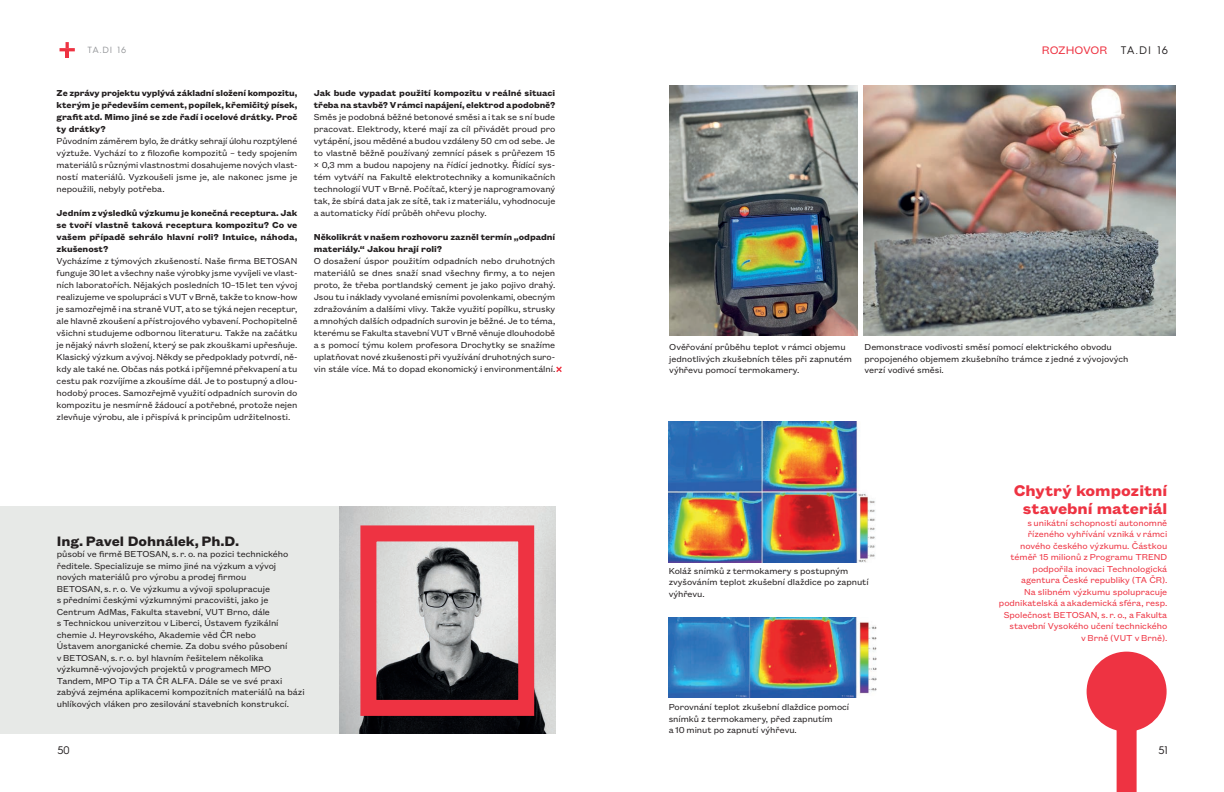
<style>
.page{position:relative;width:1224px;height:792px;background:#fff}
.page>*{position:absolute;margin:0;border:0;box-sizing:border-box;transform-origin:0 0}
.t1{font:700 17px/18px "Founders Grotesk Text";letter-spacing:-.005em;color:#ee3342;text-align:center}
.t2{font:700 15px "Founders Grotesk Text";letter-spacing:-.005em;color:#231f20}
.t3{font:12px "Founders Grotesk Text";letter-spacing:-.015em;color:#ee3342}
.t4{font:11px "Hurme Geometric Sans 4";letter-spacing:.015em;color:#231f20}
.t5{font:9.5px/12px "Founders Grotesk Text";letter-spacing:-.005em;color:#231f20}
.t6{font:700 9.5px/12px "Founders Grotesk Text";letter-spacing:-.005em;color:#231f20;text-align:justify}
.t7{font:9.5px/11.5px "Founders Grotesk Text";letter-spacing:-.005em;color:#ee3342;text-align:right}
.t8{font:9px "Hurme Geometric Sans 4";color:#939598}
</style>
<div class="page">
<img style="left:864px;top:85px;width:312px;height:250px">
<img style="left:669px;top:618px;width:208px;height:79px">
<img style="left:669px;top:421px;width:206px;height:142px">
<div style="left:0;top:506px;width:339px;height:227px;background:#e7e9e7"></div>
<img style="left:669px;top:85px;width:189px;height:250px">
<svg style="left:556px;top:367px;width:6px;height:5px"></svg>
<div style="left:1117px;top:692px;width:20px;height:100px;background:#ee3342"></div>
<div style="left:1087px;top:652px;width:80px;height:80px;background:#ee3342;border-radius:50%"></div>
<img style="left:339px;top:506px;width:216px;height:227px">
<div style="left:360px;top:525px;width:174px;height:191px;border:16px solid #ee3342"></div>
<svg style="left:60px;top:42px;width:15px;height:15px"></svg>
<p class="t8" style="left:88px;top:44px;width:40px">TA.DI 16</p>
<p class="t3" style="left:1042px;top:42px;width:67px">ROZHOVOR</p>
<p class="t4" style="left:1121px;top:42px;width:49px">TA.DI 16</p>
<p class="t6" style="left:57px;top:86px;width:242px">Ze zprávy projektu vyplývá základní složení kompozitu, kterým je především cement, popílek, křemičitý písek, grafit atd. Mimo jiné se zde řadí i ocelové drátky. Proč ty drátky?</p>
<p class="t5" style="left:57px;top:134px;width:242px;text-align:justify">Původním záměrem bylo, že drátky sehrají úlohu rozptýlené výztuže. Vychází to z filozofie kompozitů – tedy spojením materiálů s různými vlastnostmi dosahujeme nových vlast‑ ností materiálů. Vyzkoušeli jsme je, ale nakonec jsme je nepoužili, nebyly potřeba.</p>
<p class="t6" style="left:57px;top:206px;width:242px">Jedním z výsledků výzkumu je konečná receptura. Jak se tvoří vlastně taková receptura kompozitu? Co ve vašem případě sehrálo hlavní roli? Intuice, náhoda, zkušenost?</p>
<p class="t5" style="left:57px;top:254px;width:242px;text-align:justify">Vycházíme z týmových zkušeností. Naše firma BETOSAN funguje 30 let a všechny naše výrobky jsme vyvíjeli ve vlast‑ ních laboratořích. Nějakých posledních 10–15 let ten vývoj realizujeme ve spolupráci s VUT v Brně, takže to know‑how je samozřejmě i na straně VUT, a to se týká nejen receptur, ale hlavně zkoušení a přístrojového vybavení. Pochopitelně všichni studujeme odbornou literaturu. Takže na začátku je nějaký návrh složení, který se pak zkouškami upřesňuje.<br>Klasický výzkum a vývoj. Někdy se předpoklady potvrdí, ně‑ kdy ale také ne. Občas nás potká i příjemné překvapení a tu cestu pak rozvíjíme a zkoušíme dál. Je to postupný a dlou‑ hodobý proces. Samozřejmě využití odpadních surovin do kompozitu je nesmírně žádoucí a potřebné, protože nejen zlevňuje výrobu, ale i přispívá k principům udržitelnosti.</p>
<p class="t6" style="left:314px;top:86px;width:243px">Jak bude vypadat použití kompozitu v reálné situaci třeba na stavbě? V rámci napájení, elektrod a podobně?</p>
<p class="t5" style="left:314px;top:110px;width:243px;text-align:justify">Směs je podobná běžné betonové směsi a i tak se s ní bude pracovat. Elektrody, které mají za cíl přivádět proud pro vytápění, jsou měděné a budou vzdáleny 50 cm od sebe. Je to vlastně běžně používaný zemnící pásek s průřezem 15 × 0,3 mm a budou napojeny na řídící jednotky. Řídící sys‑ tém vytváří na Fakultě elektrotechniky a komunikačních technologií VUT v Brně. Počítač, který je naprogramovaný tak, že sbírá data jak ze sítě, tak i z materiálu, vyhodnocuje a automaticky řídí průběh ohřevu plochy.</p>
<p class="t6" style="left:314px;top:230px;width:243px">Několikrát v našem rozhovoru zazněl termín „odpadní materiály.“ Jakou hrají roli?</p>
<p class="t5" style="left:314px;top:254px;width:243px;text-align:justify">O dosažení úspor použitím odpadních nebo druhotných materiálů se dnes snaží snad všechny firmy, a to nejen proto, že třeba portlandský cement je jako pojivo drahý.<br>Jsou tu i náklady vyvolané emisními povolenkami, obecným zdražováním a dalšími vlivy. Takže využití popílku, strusky a mnohých dalších odpadních surovin je běžné. Je to téma, kterému se Fakulta stavební VUT v Brně věnuje dlouhodobě a s pomocí týmu kolem profesora Drochytky se snažíme uplatňovat nové zkušenosti při využívání druhotných suro‑ vin stále více. Má to dopad ekonomický i environmentální.</p>
<h2 class="t2" style="left:57px;top:531px;width:184px">Ing. Pavel Dohnálek, Ph.D.</h2>
<p class="t5" style="left:57px;top:548px;width:249px;line-height:11.5px">působí ve firmě BETOSAN, s. r. o. na pozici technického ředitele. Specializuje se mimo jiné na výzkum a vývoj nových materiálů pro výrobu a prodej firmou<br>BETOSAN, s. r. o. Ve výzkumu a vývoji spolupracuje<br>s předními českými výzkumnými pracovišti, jako je Centrum AdMas, Fakulta stavební, VUT Brno, dále<br>s Technickou univerzitou v Liberci, Ústavem fyzikální chemie J. Heyrovského, Akademie věd ČR nebo<br>Ústavem anorganické chemie. Za dobu svého působení<br>v BETOSAN, s. r. o. byl hlavním řešitelem několika výzkumně‑vývojových projektů v programech MPO Tandem, MPO Tip a TA ČR ALFA. Dále se ve své praxi zabývá zejména aplikacemi kompozitních materiálů na bázi uhlíkových vláken pro zesilování stavebních konstrukcí.</p>
<p class="t5" style="left:669px;top:341px;width:184px;line-height:11.5px">Ověřování průběhu teplot v rámci objemu jednotlivých zkušebních těles při zapnutém výhřevu pomocí termokamery.</p>
<p class="t5" style="left:865px;top:341px;width:265px;line-height:11.5px">Demonstrace vodivosti směsí pomocí elektrického obvodu propojeného objemem zkušebního trámce z jedné z vývojových verzí vodivé směsi.</p>
<p class="t5" style="left:669px;top:564px;width:202px;line-height:11.5px">Koláž snímků z termokamery s postupným zvyšováním teplot zkušební dlaždice po zapnutí výhřevu.</p>
<p class="t5" style="left:669px;top:701px;width:182px;line-height:11.5px">Porovnání teplot zkušební dlaždice pomocí snímků z termokamery, před zapnutím<br>a 10 minut po zapnutí výhřevu.</p>
<h1 class="t1" style="left:1014px;top:480px;width:155px">Chytrý kompozitní stavební materiál</h1>
<p class="t7" style="left:999px;top:516px;width:170px">s unikátní schopností autonomně řízeného vyhřívání vzniká v rámci nového českého výzkumu. Částkou téměř 15 milionů z Programu TREND podpořila inovaci Technologická agentura České republiky (TA ČR).<br>Na slibném výzkumu spolupracuje podnikatelská a akademická sféra, resp.<br>Společnost BETOSAN, s. r. o., a Fakulta stavební Vysokého učení technického<br>v Brně (VUT v Brně).</p>
<p class="t4" style="left:57px;top:742px;width:14px">50</p>
<p class="t4" style="left:1158px;top:742px;width:11px">51</p>
</div>
